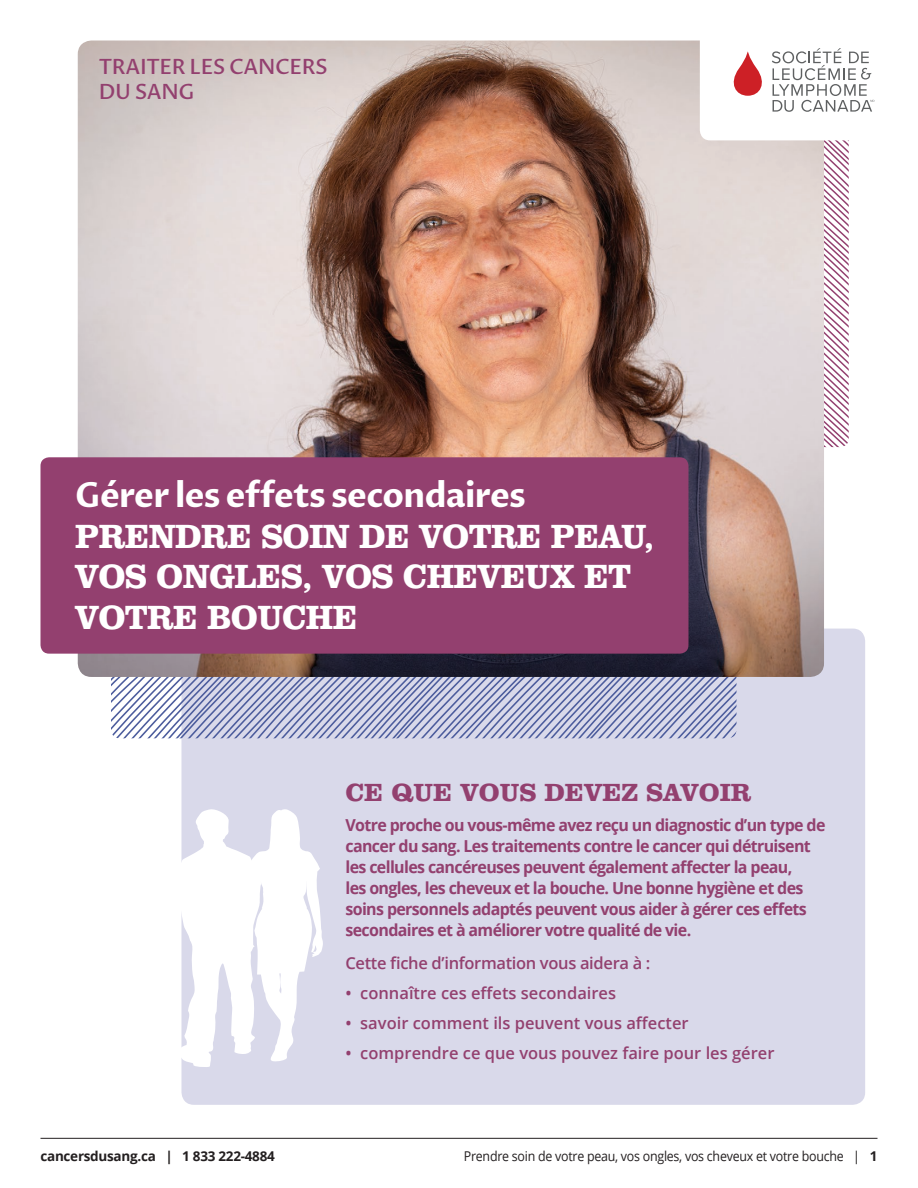
<style>
.page{position:relative;width:918px;height:1188px;background:#fff}
.page>*{position:absolute;margin:0;border:0;box-sizing:border-box;transform-origin:0 0}
.t1{font:700 34.5px/40.5px "Clarendon BT";letter-spacing:-.02em;color:#fff;scale:.96 1}
.t2{font:700 34.5px "Proza Libre";letter-spacing:-.02em;color:#fff;scale:.96 1}
.t3{font:700 25.5px "Clarendon BT";color:#93406f}
.t4{font:500 21px/25.2px "Proza Libre";letter-spacing:-.02em;color:#93406f}
.t5{font:700 16.5px/21px "Open Sans";letter-spacing:-.04em;color:#93406f}
.t6{font:600 16.5px "Open Sans";color:#93406f}
.t7{font:600 16.5px "Open Sans";letter-spacing:-.02em;color:#93406f}
.t8{font:13.5px "Open Sans";letter-spacing:-.02em;color:#231f20;scale:.92 1}
.t9{font:700 13.5px "Open Sans";letter-spacing:-.02em;color:#231f20}
.s1{font-weight:700}
</style>
<div class="page">
<div style="left:181px;top:629px;width:684px;height:476px;background:#d9d9ea;border-radius:12px"></div>
<svg style="left:111px;top:677px;width:626px;height:61px"></svg>
<hr style="left:40px;top:1138px;width:838px;height:1px;background:#231f20">
<svg style="left:181px;top:809px;width:142px;height:259px"></svg>
<img style="left:78px;top:40px;width:746px;height:637px">
<div style="left:40px;top:457px;width:648px;height:197px;background:#93406f;border-radius:9px"></div>
<svg style="left:700px;top:40px;width:175px;height:407px"></svg>
<p class="t4" style="left:99px;top:55px;width:231px">TRAITER LES CANCERS<br>DU SANG</p>
<h1 class="t2" style="left:75px;top:474px;width:471px">Gérer les effets secondaires</h1>
<h1 class="t1" style="left:75px;top:515px;width:605px">PRENDRE SOIN DE VOTRE PEAU,<br>VOS ONGLES, VOS CHEVEUX ET<br>VOTRE BOUCHE</h1>
<h2 class="t3" style="left:345px;top:777px;width:407px">CE QUE VOUS DEVEZ SAVOIR</h2>
<p class="t5" style="left:345px;top:814px;width:482px">Votre proche ou vous-même avez reçu un diagnostic d’un type de cancer du sang. Les traitements contre le cancer qui détruisent les cellules cancéreuses peuvent également affecter la peau,<br>les ongles, les cheveux et la bouche. Une bonne hygiène et des soins personnels adaptés peuvent vous aider à gérer ces effets secondaires et à améliorer votre qualité de vie.</p>
<p class="t7" style="left:345px;top:952px;width:306px">Cette fiche d’information vous aidera à :</p>
<p class="t6" style="left:345px;top:982px;width:272px">• connaître ces effets secondaires</p>
<p class="t6" style="left:345px;top:1012px;width:345px">• savoir comment ils peuvent vous affecter</p>
<p class="t6" style="left:345px;top:1042px;width:431px">• comprendre ce que vous pouvez faire pour les gérer</p>
<p class="t9" style="left:40px;top:1147px;width:236px">cancersdusang.ca | 1 833 222-4884</p>
<p class="t8" style="left:464px;top:1147px;width:451px">Prendre soin de votre peau, vos ongles, vos cheveux et votre bouche | <span class="s1">1</span></p>
</div>
